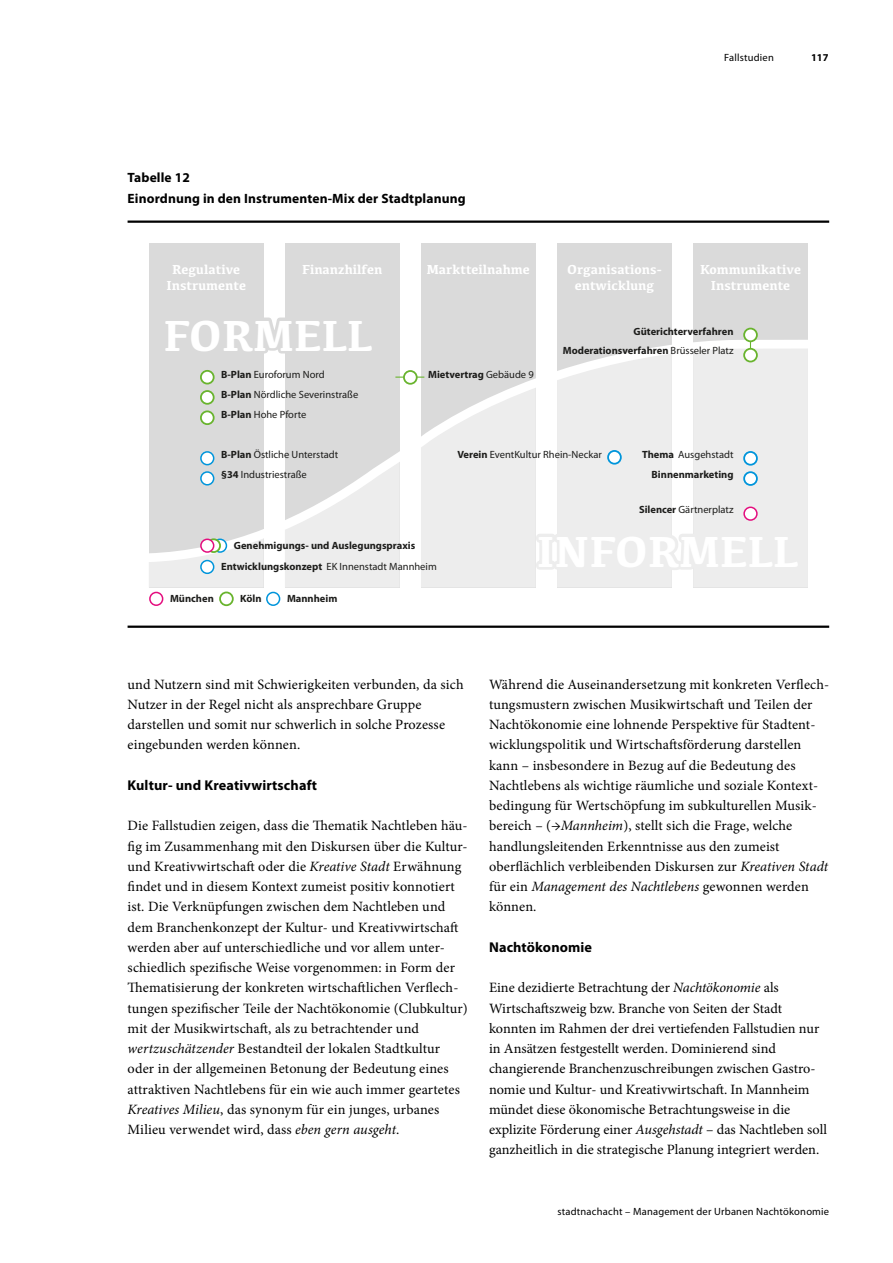
<style>
.page{position:relative;width:893px;height:1263px;background:#fff}
.page>*{position:absolute;margin:0;border:0;box-sizing:border-box;transform-origin:0 0}
.t1{font:700 45px "Kefa";color:#fff}
.t2{font:14.25px/20.2px "Minion Pro";letter-spacing:.005em;color:#000}
.t3{font:700 14.25px "Myriad Pro";letter-spacing:.01em;color:#000}
.t4{font:700 13.5px/16.2px "Kefa";color:#fff;text-align:center}
.t5{font:700 13.5px/20.2px "Myriad Pro";letter-spacing:.01em;color:#000}
.t6{font:10.5px/20.2px "Myriad Pro";color:#1d1d1b}
.t7{font:700 10.5px/20.1px "Myriad Pro";color:#1d1d1b;text-align:right}
.t8{font:10.5px "Myriad Pro";letter-spacing:.02em;color:#000}
.t9{font:700 10.5px "Myriad Pro";color:#000}
.s1{font-weight:700}
.s2{font-weight:400}
.s3{font-style:italic}
</style>
<div class="page">
<hr style="left:128px;top:221px;width:701px;height:2px;background:#000">
<hr style="left:128px;top:626px;width:701px;height:2px;background:#000">
<div style="left:149px;top:243px;width:115px;height:344px;background:#dadada"></div>
<div style="left:285px;top:243px;width:115px;height:344px;background:#dadada"></div>
<div style="left:421px;top:243px;width:115px;height:344px;background:#dadada"></div>
<div style="left:557px;top:243px;width:115px;height:344px;background:#dadada"></div>
<div style="left:693px;top:243px;width:115px;height:344px;background:#dadada"></div>
<svg style="left:149px;top:317px;width:659px;height:271px"></svg>
<div style="left:201px;top:371px;width:13px;height:13px;background:#fff;border-radius:50%"></div>
<div style="left:200px;top:370px;width:15px;height:14px;border:2px solid #69b42e;border-radius:50%"></div>
<div style="left:744px;top:329px;width:13px;height:12px;background:#fff;border-radius:50%"></div>
<div style="left:743px;top:328px;width:15px;height:14px;border:2px solid #69b42e;border-radius:50%"></div>
<div style="left:744px;top:349px;width:13px;height:13px;background:#fff;border-radius:50%"></div>
<div style="left:743px;top:348px;width:15px;height:14px;border:2px solid #69b42e;border-radius:50%"></div>
<div style="left:404px;top:371px;width:13px;height:13px;background:#fff;border-radius:50%"></div>
<div style="left:403px;top:370px;width:15px;height:15px;border:2px solid #69b42e;border-radius:50%"></div>
<div style="left:201px;top:391px;width:13px;height:13px;background:#fff;border-radius:50%"></div>
<div style="left:200px;top:390px;width:15px;height:15px;border:2px solid #69b42e;border-radius:50%"></div>
<div style="left:201px;top:411px;width:13px;height:13px;background:#fff;border-radius:50%"></div>
<div style="left:200px;top:410px;width:15px;height:15px;border:2px solid #69b42e;border-radius:50%"></div>
<div style="left:744px;top:507px;width:13px;height:13px;background:#fff;border-radius:50%"></div>
<div style="left:743px;top:506px;width:15px;height:15px;border:2px solid #e40d7e;border-radius:50%"></div>
<div style="left:214px;top:539px;width:12px;height:13px;background:#fff;border-radius:50%"></div>
<div style="left:213px;top:538px;width:14px;height:15px;border:2px solid #0095db;border-radius:50%"></div>
<div style="left:608px;top:451px;width:13px;height:13px;background:#fff;border-radius:50%"></div>
<div style="left:607px;top:450px;width:15px;height:15px;border:2px solid #0095db;border-radius:50%"></div>
<div style="left:744px;top:452px;width:13px;height:13px;background:#fff;border-radius:50%"></div>
<div style="left:743px;top:451px;width:15px;height:15px;border:2px solid #0095db;border-radius:50%"></div>
<div style="left:744px;top:472px;width:13px;height:13px;background:#fff;border-radius:50%"></div>
<div style="left:743px;top:471px;width:15px;height:15px;border:2px solid #0095db;border-radius:50%"></div>
<div style="left:201px;top:452px;width:13px;height:13px;background:#fff;border-radius:50%"></div>
<div style="left:200px;top:451px;width:14px;height:14px;border:2px solid #0095db;border-radius:50%"></div>
<div style="left:201px;top:472px;width:13px;height:13px;background:#fff;border-radius:50%"></div>
<div style="left:200px;top:471px;width:14px;height:14px;border:2px solid #0095db;border-radius:50%"></div>
<div style="left:201px;top:560px;width:13px;height:13px;background:#fff;border-radius:50%"></div>
<div style="left:200px;top:560px;width:14px;height:14px;border:2px solid #0095db;border-radius:50%"></div>
<svg style="left:207px;top:539px;width:13px;height:13px"></svg>
<div style="left:206px;top:538px;width:15px;height:15px;border:2px solid #69b42e;border-radius:50%"></div>
<div style="left:201px;top:539px;width:13px;height:13px;background:#fff;border-radius:50%"></div>
<div style="left:200px;top:538px;width:14px;height:15px;border:2px solid #e40d7e;border-radius:50%"></div>
<div style="left:149px;top:592px;width:14px;height:14px;border:2px solid #e40d7e;border-radius:50%"></div>
<div style="left:219px;top:591px;width:15px;height:15px;border:2px solid #69b42e;border-radius:50%"></div>
<div style="left:266px;top:592px;width:14px;height:14px;border:2px solid #0095db;border-radius:50%"></div>
<p class="t5" style="left:128px;top:168px;width:340px">Tabelle 12<br>Einordnung in den Instrumenten-Mix der Stadtplanung</p>
<p class="t8" style="left:724px;top:51px;width:51px">Fallstudien</p>
<p class="t9" style="left:811px;top:51px;width:19px">117</p>
<p class="t4" style="left:166px;top:260px;width:81px">Regulative<br>Instrumente</p>
<p class="t4" style="left:302px;top:260px;width:82px">Finanzhilfen</p>
<p class="t4" style="left:427px;top:260px;width:105px">Marktteilnahme</p>
<p class="t4" style="left:567px;top:260px;width:96px">Organisations&shy;entwicklung</p>
<p class="t4" style="left:700px;top:260px;width:102px">Kommunikative<br>Instrumente</p>
<h1 class="t1" style="left:164px;top:305px;width:210px">FORMELL</h1>
<p class="t6" style="left:221px;top:384px;width:139px"><span class="s1">B-Plan</span> Nördliche Severinstraße<br><span class="s1">B-Plan</span> Hohe Pforte</p>
<p class="t7" style="left:634px;top:322px;width:101px">Güterichterverfahren</p>
<p class="t7" style="left:563px;top:341px;width:172px">Moderationsverfahren <span class="s2">Brüsseler Platz</span></p>
<p class="t6" style="left:221px;top:364px;width:105px"><span class="s1">B-Plan</span> Euroforum Nord</p>
<p class="t7" style="left:428px;top:364px;width:107px">Mietvertrag <span class="s2">Gebäude 9</span></p>
<p class="t6" style="left:221px;top:445px;width:119px"><span class="s1">B-Plan</span> Östliche Unterstadt</p>
<p class="t7" style="left:642px;top:445px;width:93px">Thema <span class="s2">Ausgehstadt<br></span>Binnenmarketing</p>
<p class="t6" style="left:457px;top:445px;width:146px"><span class="s1">Verein</span> EventKultur Rhein-Neckar</p>
<p class="t6" style="left:221px;top:465px;width:87px"><span class="s1">§34</span> Industriestraße</p>
<p class="t7" style="left:234px;top:536px;width:183px">Genehmigungs- und Auslegungspraxis</p>
<p class="t6" style="left:221px;top:557px;width:217px"><span class="s1">Entwicklungskonzept</span> EK Innenstadt Mannheim</p>
<p class="t7" style="left:170px;top:589px;width:45px">München</p>
<p class="t7" style="left:240px;top:589px;width:23px">Köln</p>
<p class="t7" style="left:287px;top:589px;width:52px">Mannheim</p>
<p class="t6" style="left:639px;top:500px;width:96px"><span class="s1">Silencer</span> Gärtnerplatz</p>
<p class="t2" style="left:128px;top:674px;width:338px">und Nutzern sind mit Schwierigkeiten verbunden, da sich Nutzer in der Regel nicht als ansprechbare Gruppe darstellen und somit nur schwerlich in solche Prozesse eingebunden werden können.</p>
<p class="t3" style="left:128px;top:777px;width:191px">Kultur- und Kreativwirtschaft</p>
<p class="t2" style="left:128px;top:816px;width:342px">Die Fallstudien zeigen, dass die Thematik Nachtleben häu&shy;fig im Zusammenhang mit den Diskursen über die Kultur&shy;und Kreativwirtschaft oder die <span class="s3">Kreative Stadt</span> Erwähnung findet und in diesem Kontext zumeist positiv konnotiert ist. Die Verknüpfungen zwischen dem Nachtleben und dem Branchenkonzept der Kultur- und Kreativwirtschaft werden aber auf unterschiedliche und vor allem unter&shy;schiedlich spezifische Weise vorgenommen: in Form der Thematisierung der konkreten wirtschaftlichen Verflech&shy;tungen spezifischer Teile der Nachtökonomie (Clubkultur) mit der Musikwirtschaft, als zu betrachtender und <span class="s3">wertzuschätzender</span> Bestandteil der lokalen Stadtkultur oder in der allgemeinen Betonung der Bedeutung eines attraktiven Nachtlebens für ein wie auch immer geartetes <span class="s3">Kreatives Milieu</span>, das synonym für ein junges, urbanes Milieu verwendet wird, dass <span class="s3">eben gern ausgeht</span>.</p>
<p class="t2" style="left:489px;top:674px;width:342px">Während die Auseinandersetzung mit konkreten Verflech&shy;tungsmustern zwischen Musikwirtschaft und Teilen der Nachtökonomie eine lohnende Perspektive für Stadtent&shy;wicklungspolitik und Wirtschaftsförderung darstellen kann – insbesondere in Bezug auf die Bedeutung des Nachtlebens als wichtige räumliche und soziale Kontext&shy;bedingung für Wertschöpfung im subkulturellen Musik&shy;bereich – (<span class="s3">→Mannheim</span>), stellt sich die Frage, welche handlungsleitenden Erkenntnisse aus den zumeist oberflächlich verbleibenden Diskursen zur <span class="s3">Kreativen Stadt </span>für ein <span class="s3">Management des Nachtlebens</span> gewonnen werden können.</p>
<p class="t3" style="left:489px;top:939px;width:105px">Nachtökonomie</p>
<p class="t2" style="left:489px;top:978px;width:340px">Eine dezidierte Betrachtung der <span class="s3">Nachtökonomie</span> als Wirtschaftszweig bzw. Branche von Seiten der Stadt konnten im Rahmen der drei vertiefenden Fallstudien nur in Ansätzen festgestellt werden. Dominierend sind changierende Branchenzuschreibungen zwischen Gastro&shy;nomie und Kultur- und Kreativwirtschaft. In Mannheim mündet diese ökonomische Betrachtungsweise in die explizite Förderung einer <span class="s3">Ausgehstadt</span> – das Nachtleben soll ganzheitlich in die strategische Planung integriert werden.</p>
<p class="t8" style="left:557px;top:1206px;width:273px">stadtnachacht – Management der Urbanen Nachtökonomie</p>
</div>
